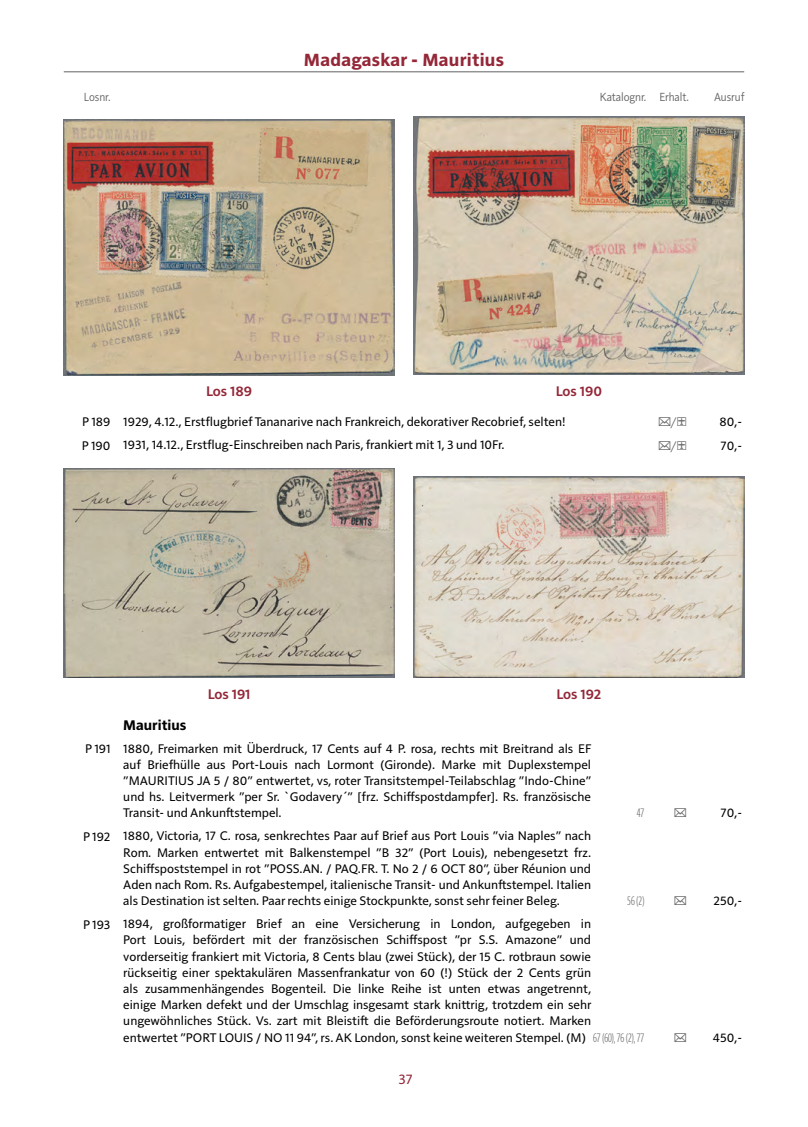
<style>
.page{position:relative;width:808px;height:1127px;background:#fff}
.page>*{position:absolute;margin:0;border:0;box-sizing:border-box;transform-origin:0 0}
.t1{font:700 18px "Solitaire MVB Pro";letter-spacing:.015em;color:#942738}
.t2{font:600 14.25px "Solitaire MVB Pro";color:#942738}
.t3{font:700 14.25px "Solitaire MVB Pro";color:#000}
.t4{font:14.25px "Solitaire MVB Pro";color:#942738}
.t5{font:12.75px/16.2px "Solitaire MVB Pro";color:#000;text-align:justify}
.t6{font:12px "Solitaire MVB Pro";letter-spacing:-.005em;color:#646363;scale:.9 1}
.t7{font:700 12px "Parisine Std Comp Clair";color:#646363}
.s1{font-family:"Parisine Std Comp Clair";font-weight:700;font-size:12px;color:#646363}
</style>
<div class="page">
<hr style="left:64px;top:71px;width:680px;height:1px;background:#646363">
<img style="left:64px;top:119px;width:330px;height:256px">
<img style="left:414px;top:117px;width:330px;height:258px">
<img style="left:414px;top:476px;width:330px;height:202px">
<img style="left:64px;top:469px;width:330px;height:208px">
<h1 class="t1" style="left:304px;top:48px;width:202px">Madagaskar - Mauritius</h1>
<p class="t6" style="left:84px;top:88px;width:31px">Losnr.</p>
<p class="t6" style="left:600px;top:88px;width:100px">Katalognr. Erhalt.</p>
<p class="t6" style="left:714px;top:88px;width:35px">Ausruf</p>
<p class="t2" style="left:206px;top:381px;width:48px">Los 189</p>
<p class="t2" style="left:556px;top:381px;width:48px">Los 190</p>
<p class="t5" style="left:82px;top:412px;width:485px">P 189 1929, 4.12., Erstflugbrief Tananarive nach Frankreich, dekorativer Recobrief, selten!</p>
<p class="t5" style="left:719px;top:413px;width:24px">80,-</p>
<p class="t5" style="left:82px;top:436px;width:424px">P 190 1931, 14.12., Erstflug-Einschreiben nach Paris, frankiert mit 1, 3 und 10Fr.</p>
<p class="t5" style="left:720px;top:436px;width:23px">70,-</p>
<p class="t2" style="left:208px;top:684px;width:44px">Los 191</p>
<p class="t2" style="left:556px;top:684px;width:47px">Los 192</p>
<p class="t3" style="left:123px;top:715px;width:64px">Mauritius</p>
<p class="t5" style="left:123px;top:739px;width:470px;text-indent:-38px">P 191 1880, Freimarken mit Überdruck, 17 Cents auf 4 P. rosa, rechts mit Breitrand als EF auf Briefhülle aus Port-Louis nach Lormont (Gironde). Marke mit Duplexstempel ”MAURITIUS JA 5 / 80” entwertet, vs, roter Transitstempel-Teilabschlag ”Indo-Chine” und hs. Leitvermerk ”per Sr. `Godavery´” [frz. Schiffspostdampfer]. Rs. französische Transit- und Ankunftstempel.</p>
<p class="t7" style="left:637px;top:806px;width:9px">47</p>
<p class="t5" style="left:720px;top:804px;width:23px">70,-</p>
<p class="t5" style="left:123px;top:827px;width:469px;text-indent:-40px">P 192 1880, Victoria, 17 C. rosa, senkrechtes Paar auf Brief aus Port Louis ”via Naples” nach Rom. Marken entwertet mit Balkenstempel ”B 32” (Port Louis), nebengesetzt frz.<br>Schiffspoststempel in rot ”POSS.AN. / PAQ.FR. T. No 2 / 6 OCT 80”, über Réunion und Aden nach Rom. Rs. Aufgabestempel, italienische Transit- und Ankunftstempel. Italien als Destination ist selten. Paar rechts einige Stockpunkte, sonst sehr feiner Beleg.</p>
<p class="t7" style="left:627px;top:894px;width:18px">56 (2)</p>
<p class="t5" style="left:713px;top:892px;width:30px">250,-</p>
<p class="t5" style="left:123px;top:915px;width:522px;text-align:left;text-indent:-40px">P 193 1894, großformatiger Brief an eine Versicherung in London, aufgegeben in<br>Port Louis, befördert mit der französischen Schiffspost ”pr S.S. Amazone” und vorderseitig frankiert mit Victoria, 8 Cents blau (zwei Stück), der 15 C. rotbraun sowie rückseitig einer spektakulären Massenfrankatur von 60 (!) Stück der 2 Cents grün<br>als zusammenhängendes Bogenteil. Die linke Reihe ist unten etwas angetrennt,<br>einige Marken defekt und der Umschlag insgesamt stark knittrig, trotzdem ein sehr ungewöhnliches Stück. Vs. zart mit Bleistift die Beförderungsroute notiert. Marken entwertet ”PORT LOUIS / NO 11 94”, rs. AK London, sonst keine weiteren Stempel. (M) <span class="s1">67 (60), 76 (2), 77</span></p>
<p class="t5" style="left:713px;top:1028px;width:31px">450,-</p>
<p class="t4" style="left:398px;top:1069px;width:16px">37</p>
</div>
